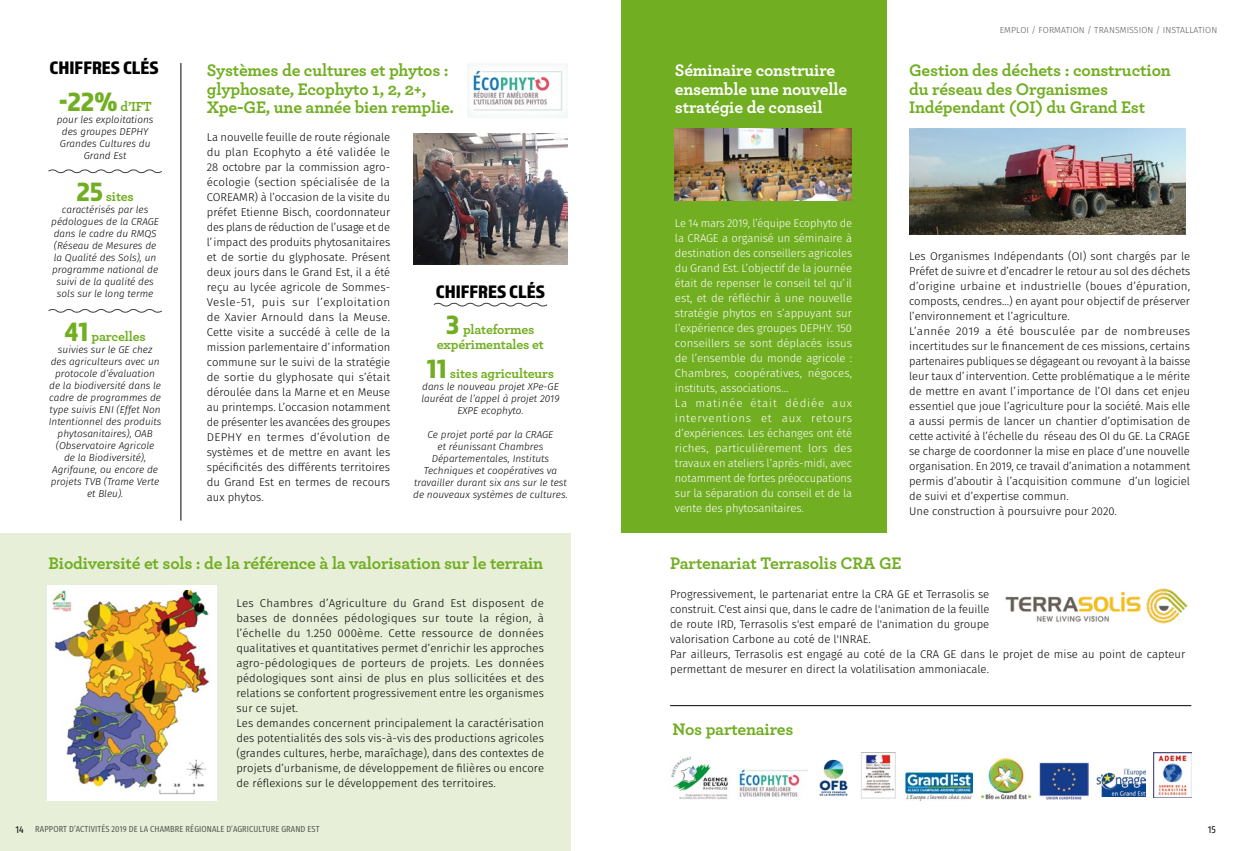
<style>
.page{position:relative;width:1241px;height:851px;background:#fff}
.page>*{position:absolute;margin:0;border:0;box-sizing:border-box;transform-origin:0 0}
.t1{font:18.75px "Almaq Refined";color:#000}
.t2{font:700 17.5px/18.8px "Archer";letter-spacing:-.01em;color:#71ae21}
.t3{font:700 17.5px/18.8px "Archer";letter-spacing:-.01em;color:#fff}
.t4{font:700 13.75px/15px "Archer";letter-spacing:-.01em;color:#71ae21;text-align:center}
.t5{font:300 11.25px/15px "Fira Sans";color:#000}
.t6{font:300 11.25px/15px "Fira Sans";letter-spacing:-.01em;color:#fff}
.t7{font:italic 300 10px/12px "Fira Sans";color:#000;text-align:center}
.t8{font:10px "Fira Sans Condensed";color:#000}
.t9{font:8.75px "Fira Sans Condensed";letter-spacing:.01em;color:#58585a}
.t10{font:300 8.75px "Fira Sans";letter-spacing:.01em;color:#58585a}
.s1{font-family:"Almaq Refined";font-weight:400;font-size:27.5px}
.s2{font-size:10px;color:#000}
</style>
<div class="page">
<div style="left:0;top:533px;width:570px;height:317px;background:#e7efd8"></div>
<div style="left:620px;top:0;width:266px;height:533px;background:#71ae21"></div>
<hr style="left:670px;top:705px;width:521px;height:1px;background:#000">
<img style="left:467px;top:63px;width:100px;height:54px">
<img style="left:413px;top:134px;width:154px;height:130px">
<img style="left:909px;top:128px;width:276px;height:106px">
<div style="left:47px;top:585px;width:169px;height:216px;background:#fff"></div>
<img style="left:52px;top:590px;width:158px;height:205px">
<img style="left:675px;top:128px;width:176px;height:72px">
<hr style="left:181px;top:63px;width:1px;height:457px;background:#000">
<svg style="left:433px;top:302px;width:115px;height:5px"></svg>
<svg style="left:48px;top:309px;width:114px;height:4px"></svg>
<svg style="left:48px;top:169px;width:114px;height:5px"></svg>
<img style="left:671px;top:756px;width:57px;height:43px">
<img style="left:819px;top:759px;width:29px;height:37px">
<img style="left:980px;top:757px;width:50px;height:42px">
<img style="left:860px;top:752px;width:36px;height:47px">
<img style="left:1153px;top:752px;width:38px;height:45px">
<img style="left:1039px;top:762px;width:49px;height:37px">
<img style="left:1096px;top:768px;width:49px;height:28px">
<img style="left:905px;top:772px;width:67px;height:28px">
<img style="left:737px;top:768px;width:69px;height:29px">
<img style="left:1005px;top:588px;width:183px;height:36px">
<h1 class="t1" style="left:50px;top:57px;width:111px">CHIFFRES CLÉS</h1>
<p class="t4" style="left:59px;top:98px;width:94px"><span class="s1">-22%</span> d’IFT</p>
<p class="t7" style="left:57px;top:113px;width:98px">pour les exploitations des groupes DEPHY<br>Grandes Cultures du<br>Grand Est</p>
<p class="t4" style="left:76px;top:188px;width:59px"><span class="s1">25</span> sites</p>
<p class="t7" style="left:51px;top:203px;width:109px">caractérisés par les pédologues de la CRAGE dans le cadre du RMQS (Réseau de Mesures de la Qualité des Sols), un programme national de suivi de la qualité des sols sur le long terme</p>
<p class="t4" style="left:64px;top:327px;width:83px"><span class="s1">41</span> parcelles</p>
<p class="t7" style="left:49px;top:343px;width:114px">suivies sur le GE chez<br>des agriculteurs avec un protocole d’évaluation de la biodiversité dans le cadre de programmes de type suivis ENI (Effet Non<br>Intentionnel des produits phytosanitaires), OAB (Observatoire Agricole<br>de la Biodiversité),<br>Agrifaune, ou encore de projets TVB (Trame Verte et Bleu).</p>
<h2 class="t2" style="left:207px;top:59px;width:249px">Systèmes de cultures et phytos : glyphosate, Ecophyto 1, 2, 2+,<br>Xpe-GE, une année bien remplie.</h2>
<h2 class="t3" style="left:675px;top:59px;width:174px">Séminaire construire ensemble une nouvelle stratégie de conseil</h2>
<p class="t5" style="left:207px;top:129px;width:185px;text-align:justify">La nouvelle feuille de route régionale du plan Ecophyto a été validée le 28 octobre par la commission agro&shy;écologie (section spécialisée de la COREAMR) à l’occasion de la visite du préfet Etienne Bisch, coordonnateur des plans de réduction de l’usage et de l’impact des produits phytosanitaires et de sortie du glyphosate. Présent deux jours dans le Grand Est, il a été reçu au lycée agricole de Sommes-Vesle-51, puis sur l’exploitation de Xavier Arnould dans la Meuse.<br>Cette visite a succédé à celle de la mission parlementaire d’information commune sur le suivi de la stratégie de sortie du glyphosate qui s’était déroulée dans la Marne et en Meuse au printemps. L’occasion notamment de présenter les avancées des groupes DEPHY en termes d’évolution de systèmes et de mettre en avant les spécificités des différents territoires du Grand Est en termes de recours aux phytos.</p>
<h1 class="t1" style="left:436px;top:280px;width:111px">CHIFFRES CLÉS</h1>
<p class="t4" style="left:437px;top:321px;width:108px"><span class="s1">3</span> plateformes expérimentales et</p>
<p class="t4" style="left:426px;top:364px;width:129px"><span class="s1">11</span> sites agriculteurs</p>
<p class="t7" style="left:421px;top:380px;width:139px">dans le nouveau projet XPe-GE lauréat de l’appel à projet 2019<br>EXPE ecophyto.</p>
<p class="t7" style="left:413px;top:428px;width:156px">Ce projet porté par la CRAGE<br>et réunissant Chambres<br>Départementales, Instituts<br>Techniques et coopératives va travailler durant six ans sur le test de nouveaux systèmes de cultures.</p>
<p class="t6" style="left:675px;top:215px;width:179px">Le 14 mars 2019, l’équipe Ecophyto de la CRAGE a organisé un séminaire à destination des conseillers agricoles du Grand Est. L’objectif de la journée était de repenser le conseil tel qu’il est, et de réfléchir à une nouvelle stratégie phytos en s’appuyant sur l’expérience des groupes DEPHY. 150 conseillers se sont déplacés issus de l’ensemble du monde agricole :<br>Chambres, coopératives, négoces, instituts, associations…<br>La matinée était dédiée aux interventions et aux retours d’expériences. Les échanges ont été riches, particulièrement lors des travaux en ateliers l’après-midi, avec notamment de fortes préoccupations sur la séparation du conseil et de la vente des phytosanitaires.</p>
<p class="t10" style="left:999px;top:24px;width:219px">EMPLOI / FORMATION / TRANSMISSION / INSTALLATION</p>
<h2 class="t2" style="left:909px;top:59px;width:263px">Gestion des déchets : construction du réseau des Organismes<br>Indépendant (OI) du Grand Est</h2>
<p class="t5" style="left:909px;top:248px;width:283px">Les Organismes Indépendants (OI) sont chargés par le Préfet de suivre et d’encadrer le retour au sol des déchets d’origine urbaine et industrielle (boues d’épuration, composts, cendres…) en ayant pour objectif de préserver l’environnement et l’agriculture.<br>L’année 2019 a été bousculée par de nombreuses incertitudes sur le financement de ces missions, certains partenaires publiques se dégageant ou revoyant à la baisse leur taux d’intervention. Cette problématique a le mérite de mettre en avant l’importance de l’OI dans cet enjeu essentiel que joue l’agriculture pour la société. Mais elle a aussi permis de lancer un chantier d’optimisation de cette activité à l’échelle du réseau des OI du GE. La CRAGE se charge de coordonner la mise en place d’une nouvelle organisation. En 2019, ce travail d’animation a notamment permis d’aboutir à l’acquisition commune d’un logiciel de suivi et d’expertise commun.<br>Une construction à poursuivre pour 2020.</p>
<h2 class="t2" style="left:49px;top:552px;width:496px">Biodiversité et sols : de la référence à la valorisation sur le terrain</h2>
<p class="t5" style="left:236px;top:595px;width:309px">Les Chambres d’Agriculture du Grand Est disposent de bases de données pédologiques sur toute la région, à l’échelle du 1.250 000ème. Cette ressource de données qualitatives et quantitatives permet d’enrichir les approches agro-pédologiques de porteurs de projets. Les données pédologiques sont ainsi de plus en plus sollicitées et des relations se confortent progressivement entre les organismes sur ce sujet.<br>Les demandes concernent principalement la caractérisation des potentialités des sols vis-à-vis des productions agricoles (grandes cultures, herbe, maraîchage), dans des contextes de projets d’urbanisme, de développement de filières ou encore de réflexions sur le développement des territoires.</p>
<h2 class="t2" style="left:670px;top:552px;width:233px">Partenariat Terrasolis CRA GE</h2>
<p class="t5" style="left:670px;top:586px;width:516px">Progressivement, le partenariat entre la CRA GE et Terrasolis se<br>construit. C'est ainsi que, dans le cadre de l'animation de la feuille<br>de route IRD, Terrasolis s'est emparé de l'animation du groupe<br>valorisation Carbone au coté de l'INRAE.<br>Par ailleurs, Terrasolis est engagé au coté de la CRA GE dans le projet de mise au point de capteur permettant de mesurer en direct la volatilisation ammoniacale.</p>
<h2 class="t2" style="left:672px;top:718px;width:123px">Nos partenaires</h2>
<p class="t9" style="left:15px;top:821px;width:306px"><span class="s2">14</span> RAPPORT D’ACTIVITÉS 2019 DE LA CHAMBRE RÉGIONALE D’AGRICULTURE GRAND EST</p>
<p class="t8" style="left:1207px;top:819px;width:10px">15</p>
</div>
